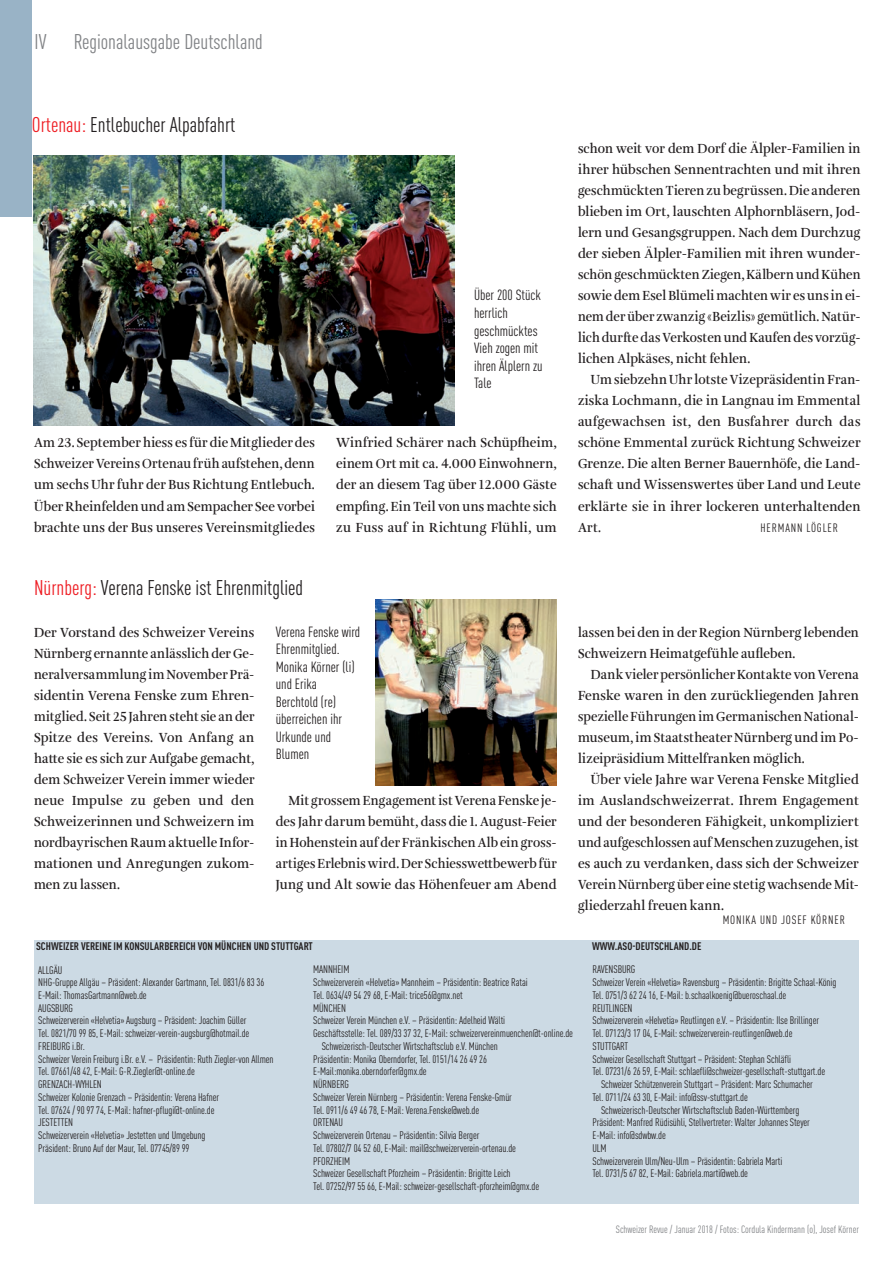
<style>
.page{position:relative;width:893px;height:1263px;background:#fff}
.page>*{position:absolute;margin:0;border:0;box-sizing:border-box;transform-origin:0 0}
.t1{font:condensed 21px "DINOT";color:#231f20}
.t2{font:condensed 21px "DINOT";color:#808285}
.t3{font:condensed 14.7px/17.5px "DINOT";color:#231f20}
.t4{font:600 13.5px/21px "Amalia Pro";letter-spacing:.005em;color:#231f20;text-align:justify;scale:.95 1}
.t5{font:600 13.5px/21px "Amalia Pro";letter-spacing:.005em;color:#231f20;text-align:justify}
.t6{font:600 13.5px/21px "Amalia Pro";letter-spacing:.005em;color:#231f20;text-align:justify;scale:.94 1}
.t7{font:600 13.5px/21px "Amalia Pro";letter-spacing:.005em;color:#231f20;text-align:justify;scale:.96 1}
.t8{font:condensed 12px "DINOT";letter-spacing:.07em;color:#231f20}
.t9{font:condensed 10.8px/12.8px "DINOT";letter-spacing:-.01em;color:#231f20}
.t10{font:700 condensed 10.8px "DINOT";color:#231f20}
.t11{font:condensed 10.5px "DINOT";color:#808285}
.s1{color:#ee1d23}
</style>
<div class="page">
<div style="left:0;top:0;width:32px;height:216px;background:#99b3c6"></div>
<div style="left:34px;top:954px;width:825px;height:249px;background:#ccdae4"></div>
<div style="left:34px;top:940px;width:825px;height:14px;background:#ccdae4"></div>
<img style="left:33px;top:156px;width:421px;height:269px">
<img style="left:375px;top:600px;width:182px;height:186px">
<h1 class="t2" style="left:35px;top:34px;width:13px">IV</h1>
<h1 class="t2" style="left:74px;top:34px;width:191px">Regionalausgabe Deutschland</h1>
<h1 class="t1" style="left:32px;top:117px;width:205px"><span class="s1">Ortenau:</span> Entlebucher Alpabfahrt</h1>
<p class="t4" style="left:34px;top:433px;width:297px">Am 23. September hiess es für die Mitglieder des Schweizer Vereins Ortenau früh aufstehen, denn um sechs Uhr fuhr der Bus Richtung Entlebuch.<br>Über Rheinfelden und am Sempacher See vorbei brachte uns der Bus unseres Vereinsmitgliedes</p>
<h1 class="t1" style="left:34px;top:579px;width:271px"><span class="s1">Nürnberg:</span> Verena Fenske ist Ehrenmitglied</h1>
<h2 class="t3" style="left:474px;top:288px;width:70px">Über 200 Stück herrlich geschmücktes<br>Vieh zogen mit ihren Älplern zu<br>Tale</h2>
<p class="t5" style="left:336px;top:433px;width:222px">Winfried Schärer nach Schüpfheim, einem Ort mit ca. 4.000 Einwohnern, der an diesem Tag über 12.000 Gäste empfing. Ein Teil von uns machte sich zu Fuss auf in Richtung Flühli, um</p>
<p class="t5" style="left:34px;top:622px;width:222px">Der Vorstand des Schweizer Vereins Nürnberg ernannte anlässlich der Ge&shy;neralversammlung im November Prä&shy;sidentin Verena Fenske zum Ehren&shy;mitglied. Seit 25 Jahren steht sie an der Spitze des Vereins. Von Anfang an hatte sie es sich zur Aufgabe gemacht, dem Schweizer Verein immer wieder neue Impulse zu geben und den Schweizerinnen und Schweizern im nordbayrischen Raum aktuelle Infor&shy;mationen und Anregungen zukom&shy;men zu lassen.</p>
<h2 class="t3" style="left:276px;top:624px;width:86px">Verena Fenske wird<br>Ehrenmitglied.<br>Monika Körner (li) und Erika<br>Berchtold (re) überreichen ihr<br>Urkunde und<br>Blumen</h2>
<p class="t6" style="left:276px;top:790px;width:300px;text-indent:13px">Mit grossem Engagement ist Verena Fenske je&shy;des Jahr darum bemüht, dass die 1. August-Feier in Hohenstein auf der Fränkischen Alb ein gross&shy;artiges Erlebnis wird. Der Schiesswettbewerb für Jung und Alt sowie das Höhenfeuer am Abend</p>
<p class="t4" style="left:578px;top:139px;width:299px">schon weit vor dem Dorf die Älpler-Familien in ihrer hübschen Sennentrachten und mit ihren geschmückten Tieren zu begrüssen. Die anderen blieben im Ort, lauschten Alphornbläsern, Jod&shy;lern und Gesangsgruppen. Nach dem Durchzug der sieben Älpler-Familien mit ihren wunder&shy;schön geschmückten Ziegen, Kälbern und Kühen sowie dem Esel Blümeli machten wir es uns in ei&shy;nem der über zwanzig «Beizlis» gemütlich. Natür&shy;lich durfte das Verkosten und Kaufen des vorzüg&shy;lichen Alpkäses, nicht fehlen.</p>
<p class="t4" style="left:578px;top:370px;width:299px;text-indent:13px">Um siebzehn Uhr lotste Vizepräsidentin Fran&shy;ziska Lochmann, die in Langnau im Emmental aufgewachsen ist, den Busfahrer durch das schöne Emmental zurück Richtung Schweizer Grenze. Die alten Berner Bauernhöfe, die Land&shy;schaft und Wissenswertes über Land und Leute erklärte sie in ihrer lockeren unterhaltenden Art.</p>
<p class="t8" style="left:761px;top:523px;width:79px">HERMANN LÖGLER</p>
<p class="t4" style="left:578px;top:622px;width:297px">lassen bei den in der Region Nürnberg lebenden<br>Schweizern Heimatgefühle aufleben.</p>
<p class="t6" style="left:578px;top:664px;width:300px;text-indent:13px">Dank vieler persönlicher Kontakte von Verena Fenske waren in den zurückliegenden Jahren spezielle Führungen im Germanischen National&shy;museum, im Staatstheater Nürnberg und im Po&shy;lizeipräsidium Mittelfranken möglich.</p>
<p class="t7" style="left:578px;top:769px;width:294px;text-indent:13px">Über viele Jahre war Verena Fenske Mitglied im Auslandschweizerrat. Ihrem Engagement und der besonderen Fähigkeit, unkompliziert und aufgeschlossen auf Menschen zuzugehen, ist es auch zu verdanken, dass sich der Schweizer Verein Nürnberg über eine stetig wachsende Mit&shy;gliederzahl freuen kann.</p>
<p class="t8" style="left:723px;top:915px;width:124px">MONIKA UND JOSEF KÖRNER</p>
<p class="t10" style="left:36px;top:942px;width:278px">SCHWEIZER VEREINE IM KONSULARBEREICH VON MÜNCHEN UND STUTTGART</p>
<p class="t10" style="left:592px;top:942px;width:111px">WWW.ASO-DEUTSCHLAND.DE</p>
<p class="t9" style="left:38px;top:964px;width:237px">ALLGÄU<br>NHG-Gruppe Allgäu – Präsident: Alexander Gartmann, Tel. 0831/6 83 36<br>E-Mail: ThomasGartmann@web.de<br>AUGSBURG<br>Schweizerverein «Helvetia» Augsburg – Präsident: Joachim Güller<br>Tel. 0821/70 99 85, E-Mail: schweizer-verein-augsburg@hotmail.de FREIBURG i.Br.<br>Schweizer Verein Freiburg i.Br. e.V. – Präsidentin: Ruth Ziegler-von Allmen Tel. 07661/48 42, E-Mail: G-R.Ziegler@t-online.de<br>GRENZACH-WYHLEN<br>Schweizer Kolonie Grenzach – Präsidentin: Verena Hafner<br>Tel. 07624 / 90 97 74, E-Mail: hafner-pflugi@t-online.de<br>JESTETTEN<br>Schweizerverein «Helvetia» Jestetten und Umgebung<br>Präsident: Bruno Auf der Maur, Tel. 07745/89 99</p>
<p class="t9" style="left:313px;top:964px;width:38px">MANNHEIM</p>
<p class="t9" style="left:313px;top:977px;width:216px">Schweizerverein «Helvetia» Mannheim – Präsidentin: Beatrice Ratai</p>
<p class="t9" style="left:313px;top:990px;width:151px">Tel. 0634/49 54 29 68, E-Mail: trice56@gmx.net</p>
<p class="t9" style="left:313px;top:1003px;width:34px">MÜNCHEN</p>
<p class="t9" style="left:313px;top:1015px;width:193px">Schweizer Verein München e.V. – Präsidentin: Adelheid Wälti</p>
<p class="t9" style="left:313px;top:1028px;width:261px">Geschäftsstelle: Tel. 089/33 37 32, E-Mail: schweizervereinmuenchen@t-online.de</p>
<p class="t9" style="left:322px;top:1041px;width:178px">Schweizerisch-Deutscher Wirtschaftsclub e.V. München</p>
<p class="t9" style="left:313px;top:1054px;width:175px">Präsidentin: Monika Oberndorfer, Tel. 0151/14 26 49 26</p>
<p class="t9" style="left:313px;top:1066px;width:115px">E-Mail:monika.oberndorfer@gmx.de</p>
<p class="t9" style="left:313px;top:1079px;width:37px">NÜRNBERG</p>
<p class="t9" style="left:313px;top:1092px;width:200px">Schweizer Verein Nürnberg – Präsidentin: Verena Fenske-Gmür</p>
<p class="t9" style="left:313px;top:1105px;width:167px">Tel. 0911/6 49 46 78, E-Mail: Verena.Fenske@web.de</p>
<p class="t9" style="left:313px;top:1117px;width:31px">ORTENAU</p>
<p class="t9" style="left:313px;top:1130px;width:168px">Schweizerverein Ortenau – Präsidentin: Silvia Berger</p>
<p class="t9" style="left:313px;top:1143px;width:204px">Tel. 07802/7 04 52 60, E-Mail: mail@schweizerverein-ortenau.de</p>
<p class="t9" style="left:313px;top:1156px;width:38px">PFORZHEIM</p>
<p class="t9" style="left:313px;top:1168px;width:199px">Schweizer Gesellschaft Pforzheim – Präsidentin: Brigitte Leich</p>
<p class="t9" style="left:313px;top:1181px;width:227px">Tel. 07252/97 55 66, E-Mail: schweizer-gesellschaft-pforzheim@gmx.de</p>
<p class="t9" style="left:592px;top:964px;width:44px">RAVENSBURG</p>
<p class="t9" style="left:592px;top:977px;width:245px">Schweizer Verein «Helvetia» Ravensburg – Präsidentin: Brigitte Schaal-König</p>
<p class="t9" style="left:592px;top:990px;width:195px">Tel. 0751/3 62 24 16, E-Mail: b.schaalkoenig@bueroschaal.de</p>
<p class="t9" style="left:592px;top:1003px;width:42px">REUTLINGEN</p>
<p class="t9" style="left:592px;top:1015px;width:228px">Schweizerverein «Helvetia» Reutlingen e.V. – Präsidentin: Ilse Brillinger</p>
<p class="t9" style="left:592px;top:1028px;width:202px">Tel. 07123/3 17 04, E-Mail: schweizerverein-reutlingen@web.de</p>
<p class="t9" style="left:592px;top:1041px;width:37px">STUTTGART</p>
<p class="t9" style="left:592px;top:1054px;width:200px">Schweizer Gesellschaft Stuttgart – Präsident: Stephan Schläfli</p>
<p class="t9" style="left:592px;top:1066px;width:234px">Tel. 07231/6 26 59, E-Mail: schlaefli@schweizer-gesellschaft-stuttgart.de</p>
<p class="t9" style="left:601px;top:1079px;width:213px">Schweizer Schützenverein Stuttgart – Präsident: Marc Schumacher</p>
<p class="t9" style="left:592px;top:1092px;width:157px">Tel. 0711/24 63 30, E-Mail: info@ssv-stuttgart.de</p>
<p class="t9" style="left:601px;top:1104px;width:200px">Schweizerisch-Deutscher Wirtschaftsclub Baden-Württemberg</p>
<p class="t9" style="left:592px;top:1117px;width:219px">Präsident: Manfred Rüdisühli, Stellvertreter: Walter Johannes Steyer</p>
<p class="t9" style="left:592px;top:1130px;width:75px">E-Mail: info@sdwbw.de</p>
<p class="t9" style="left:592px;top:1143px;width:16px">ULM</p>
<p class="t9" style="left:592px;top:1155px;width:191px">Schweizerverein Ulm/Neu-Ulm – Präsidentin: Gabriela Marti</p>
<p class="t9" style="left:592px;top:1168px;width:157px">Tel. 0731/5 67 82, E-Mail: Gabriela.marti@web.de</p>
<p class="t11" style="left:616px;top:1225px;width:245px">Schweizer Revue / Januar 2018 / Fotos: Cordula Kindermann (o), Josef Körner</p>
</div>
